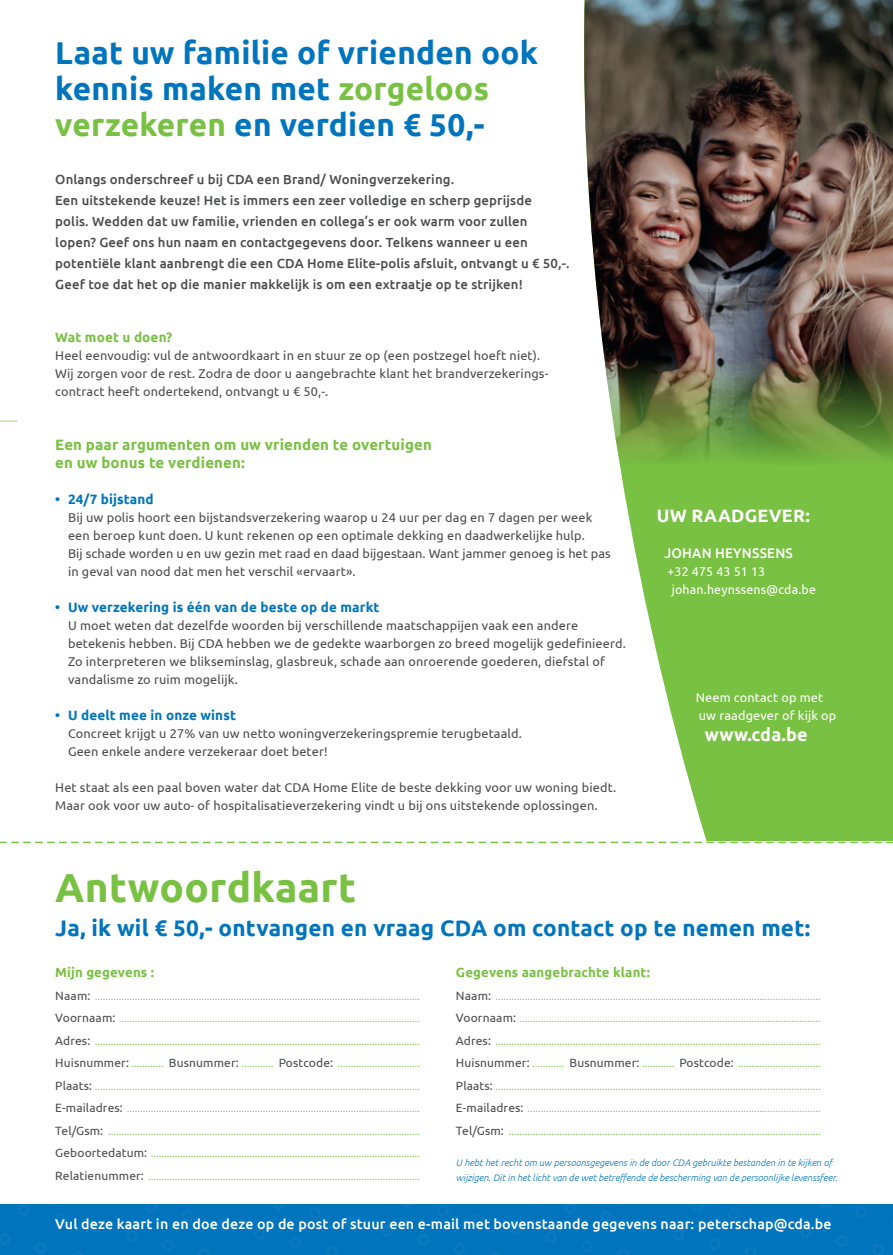
<style>
.page{position:relative;width:893px;height:1255px;background:#fff}
.page>*{position:absolute;margin:0;border:0;box-sizing:border-box;transform-origin:0 0}
.t1{font:700 40.5px "Ubuntu";letter-spacing:.01em;color:#79c142}
.t2{font:700 31.5px/36px "Ubuntu";letter-spacing:.01em;color:#0075bd}
.t3{font:700 22.5px "Ubuntu";letter-spacing:.01em;color:#0075bd}
.t4{font:700 18px "Ubuntu";letter-spacing:.01em;color:#fff}
.t5{font:700 15px/18px "Ubuntu";letter-spacing:.01em;color:#79c142}
.t6{font:500 14.25px "Ubuntu";letter-spacing:.01em;color:#fff}
.t7{font:500 13.95px "Ubuntu";letter-spacing:.015em;color:#fff}
.t8{font:700 13.5px "Ubuntu";letter-spacing:.01em;color:#0075bd}
.t9{font:700 13.5px "Ubuntu";letter-spacing:.01em;color:#79c142}
.t10{font:500 13.2px/21px "Ubuntu";letter-spacing:.01em;color:#4b4c4d}
.t11{font:700 13.2px "Ubuntu";letter-spacing:.01em;color:#79c142}
.t12{font:12.75px/18px "Ubuntu";letter-spacing:.01em;color:#4b4c4d}
.t13{font:12.75px/18px "Ubuntu";letter-spacing:.01em;color:#fff}
.t14{font:italic 300 9.45px/15px "Ubuntu";color:#0075bd}
.t15{font:9px "Ubuntu";color:#79c142}
.s1{color:#79c142}
.s2{font-size:12px;color:#4b4c4d}
</style>
<div class="page">
<div style="left:0;top:1204px;width:893px;height:50px;background:#0074bc"></div>
<svg style="left:437px;top:1204px;width:12px;height:12px"></svg>
<svg style="left:473px;top:1213px;width:12px;height:12px"></svg>
<svg style="left:509px;top:1222px;width:12px;height:12px"></svg>
<svg style="left:545px;top:1231px;width:12px;height:12px"></svg>
<svg style="left:453px;top:1243px;width:13px;height:11px"></svg>
<svg style="left:309px;top:1207px;width:12px;height:12px"></svg>
<svg style="left:345px;top:1216px;width:13px;height:12px"></svg>
<svg style="left:381px;top:1225px;width:13px;height:12px"></svg>
<svg style="left:417px;top:1234px;width:13px;height:12px"></svg>
<svg style="left:401px;top:1204px;width:10px;height:3px"></svg>
<svg style="left:145px;top:1204px;width:13px;height:9px"></svg>
<svg style="left:181px;top:1210px;width:13px;height:12px"></svg>
<svg style="left:217px;top:1219px;width:13px;height:12px"></svg>
<svg style="left:254px;top:1227px;width:12px;height:12px"></svg>
<svg style="left:273px;top:1204px;width:12px;height:6px"></svg>
<svg style="left:18px;top:1204px;width:12px;height:12px"></svg>
<svg style="left:54px;top:1212px;width:12px;height:12px"></svg>
<svg style="left:90px;top:1221px;width:12px;height:12px"></svg>
<svg style="left:326px;top:1245px;width:12px;height:9px"></svg>
<svg style="left:162px;top:1239px;width:12px;height:12px"></svg>
<svg style="left:198px;top:1248px;width:12px;height:6px"></svg>
<svg style="left:290px;top:1236px;width:12px;height:12px"></svg>
<svg style="left:0;top:1233px;width:11px;height:12px"></svg>
<svg style="left:34px;top:1242px;width:13px;height:12px"></svg>
<svg style="left:72px;top:1251px;width:8px;height:3px"></svg>
<svg style="left:126px;top:1231px;width:12px;height:11px"></svg>
<svg style="left:727px;top:1208px;width:13px;height:12px"></svg>
<svg style="left:764px;top:1217px;width:12px;height:12px"></svg>
<svg style="left:800px;top:1226px;width:12px;height:12px"></svg>
<svg style="left:836px;top:1235px;width:12px;height:12px"></svg>
<svg style="left:820px;top:1204px;width:10px;height:4px"></svg>
<svg style="left:855px;top:1206px;width:13px;height:11px"></svg>
<svg style="left:564px;top:1204px;width:13px;height:10px"></svg>
<svg style="left:600px;top:1211px;width:13px;height:12px"></svg>
<svg style="left:636px;top:1220px;width:13px;height:12px"></svg>
<svg style="left:672px;top:1229px;width:13px;height:12px"></svg>
<svg style="left:692px;top:1204px;width:12px;height:7px"></svg>
<svg style="left:744px;top:1246px;width:13px;height:8px"></svg>
<svg style="left:872px;top:1244px;width:12px;height:10px"></svg>
<svg style="left:581px;top:1240px;width:12px;height:12px"></svg>
<svg style="left:618px;top:1249px;width:11px;height:5px"></svg>
<svg style="left:708px;top:1238px;width:13px;height:12px"></svg>
<svg style="left:619px;top:464px;width:274px;height:377px;background:#8cc95d"></svg>
<img style="left:584px;top:0;width:309px;height:464px">
<svg style="left:0;top:841px;width:893px;height:2px"></svg>
<svg style="left:0;top:420px;width:17px;height:2px"></svg>
<h2 class="t2" style="left:55px;top:34px;width:484px">Laat uw familie of vrienden ook kennis maken met <span class="s1">zorgeloos verzekeren</span> en verdien € 50,-</h2>
<p class="t10" style="left:55px;top:168px;width:516px">Onlangs onderschreef u bij CDA een Brand/ Woningverzekering.<br>Een uitstekende keuze! Het is immers een zeer volledige en scherp geprijsde<br>polis. Wedden dat uw familie, vrienden en collega’s er ook warm voor zullen lopen? Geef ons hun naam en contactgegevens door. Telkens wanneer u een potentiële klant aanbrengt die een CDA Home Elite-polis afsluit, ontvangt u € 50,-.<br>Geef toe dat het op die manier makkelijk is om een extraatje op te strijken!</p>
<h3 class="t9" style="left:55px;top:329px;width:119px">Wat moet u doen?</h3>
<h3 class="t12" style="left:55px;top:346px;width:495px">Heel eenvoudig: vul de antwoordkaart in en stuur ze op (een postzegel hoeft niet).<br>Wij zorgen voor de rest. Zodra de door u aangebrachte klant het brandverzekerings&shy;contract heeft ondertekend, ontvangt u € 50,-.</h3>
<h3 class="t5" style="left:55px;top:435px;width:378px">Een paar argumenten om uw vrienden te overtuigen en uw bonus te verdienen:</h3>
<h3 class="t8" style="left:55px;top:491px;width:100px">• 24/7 bijstand</h3>
<p class="t12" style="left:68px;top:508px;width:544px">Bij uw polis hoort een bijstandsverzekering waarop u 24 uur per dag en 7 dagen per week een beroep kunt doen. U kunt rekenen op een optimale dekking en daadwerkelijke hulp.<br>Bij schade worden u en uw gezin met raad en daad bijgestaan. Want jammer genoeg is het pas in geval van nood dat men het verschil «ervaart».</p>
<h3 class="t8" style="left:55px;top:599px;width:326px">• Uw verzekering is één van de beste op de markt</h3>
<p class="t12" style="left:68px;top:616px;width:559px">U moet weten dat dezelfde woorden bij verschillende maatschappijen vaak een andere betekenis hebben. Bij CDA hebben we de gedekte waarborgen zo breed mogelijk gedefinieerd.<br>Zo interpreteren we blikseminslag, glasbreuk, schade aan onroerende goederen, diefstal of vandalisme zo ruim mogelijk.</p>
<h3 class="t8" style="left:55px;top:707px;width:182px">• U deelt mee in onze winst</h3>
<h3 class="t12" style="left:68px;top:724px;width:455px">Concreet krijgt u 27% van uw netto woningverzekeringspremie terugbetaald.<br>Geen enkele andere verzekeraar doet beter!</h3>
<h3 class="t12" style="left:55px;top:778px;width:562px">Het staat als een paal boven water dat CDA Home Elite de beste dekking voor uw woning biedt.<br>Maar ook voor uw auto- of hospitalisatieverzekering vindt u bij ons uitstekende oplossingen.</h3>
<h3 class="t4" style="left:657px;top:505px;width:155px">UW RAADGEVER:</h3>
<h3 class="t7" style="left:664px;top:544px;width:130px">JOHAN HEYNSSENS</h3>
<h3 class="t13" style="left:672px;top:562px;width:146px;text-indent:-5px">+32 475 43 51 13 johan.heynssens@cda.be</h3>
<h3 class="t13" style="left:696px;top:688px;width:142px">Neem contact op met uw raadgever of kijk op</h3>
<h3 class="t4" style="left:705px;top:724px;width:104px">www.cda.be</h3>
<h1 class="t1" style="left:55px;top:862px;width:302px">Antwoordkaart</h1>
<h3 class="t3" style="left:55px;top:914px;width:756px">Ja, ik wil € 50,- ontvangen en vraag CDA om contact op te nemen met:</h3>
<h3 class="t11" style="left:55px;top:964px;width:100px">Mijn gegevens :</h3>
<p class="t15" style="left:55px;top:991px;width:366px"><span class="s2">Naam:</span> ..........................................................................................................................</p>
<p class="t15" style="left:55px;top:1013px;width:366px"><span class="s2">Voornaam:</span> .................................................................................................................</p>
<p class="t15" style="left:55px;top:1036px;width:366px"><span class="s2">Adres:</span> ..........................................................................................................................</p>
<p class="t15" style="left:55px;top:1058px;width:366px"><span class="s2">Huisnummer:</span> ............ <span class="s2">Busnummer:</span> ............ <span class="s2">Postcode:</span> ...............................</p>
<p class="t15" style="left:55px;top:1081px;width:366px"><span class="s2">Plaats:</span> ..........................................................................................................................</p>
<p class="t15" style="left:55px;top:1103px;width:366px"><span class="s2">E-mailadres:</span> ..............................................................................................................</p>
<p class="t15" style="left:55px;top:1126px;width:366px"><span class="s2">Tel/Gsm:</span> .....................................................................................................................</p>
<p class="t15" style="left:55px;top:1148px;width:366px"><span class="s2">Geboortedatum:</span> .....................................................................................................</p>
<p class="t15" style="left:55px;top:1171px;width:366px"><span class="s2">Relatienummer:</span> ......................................................................................................</p>
<h3 class="t11" style="left:456px;top:964px;width:196px">Gegevens aangebrachte klant:</h3>
<p class="t15" style="left:456px;top:991px;width:366px"><span class="s2">Naam:</span> ..........................................................................................................................</p>
<p class="t15" style="left:456px;top:1013px;width:366px"><span class="s2">Voornaam:</span> .................................................................................................................</p>
<p class="t15" style="left:456px;top:1036px;width:366px"><span class="s2">Adres:</span> ..........................................................................................................................</p>
<p class="t15" style="left:456px;top:1058px;width:366px"><span class="s2">Huisnummer:</span> ............ <span class="s2">Busnummer:</span> ............ <span class="s2">Postcode:</span> ...............................</p>
<p class="t15" style="left:456px;top:1081px;width:366px"><span class="s2">Plaats:</span> ..........................................................................................................................</p>
<p class="t15" style="left:456px;top:1103px;width:366px"><span class="s2">E-mailadres:</span> ..............................................................................................................</p>
<p class="t15" style="left:456px;top:1126px;width:366px"><span class="s2">Tel/Gsm:</span> .....................................................................................................................</p>
<p class="t14" style="left:456px;top:1154px;width:383px">U hebt het recht om uw persoonsgegevens in de door CDA gebruikte bestanden in te kijken of wijzigen. Dit in het licht van de wet betreffende de bescherming van de persoonlijke levenssfeer.</p>
<h3 class="t6" style="left:55px;top:1214px;width:778px">Vul deze kaart in en doe deze op de post of stuur een e-mail met bovenstaande gegevens naar: peterschap@cda.be</h3>
</div>
